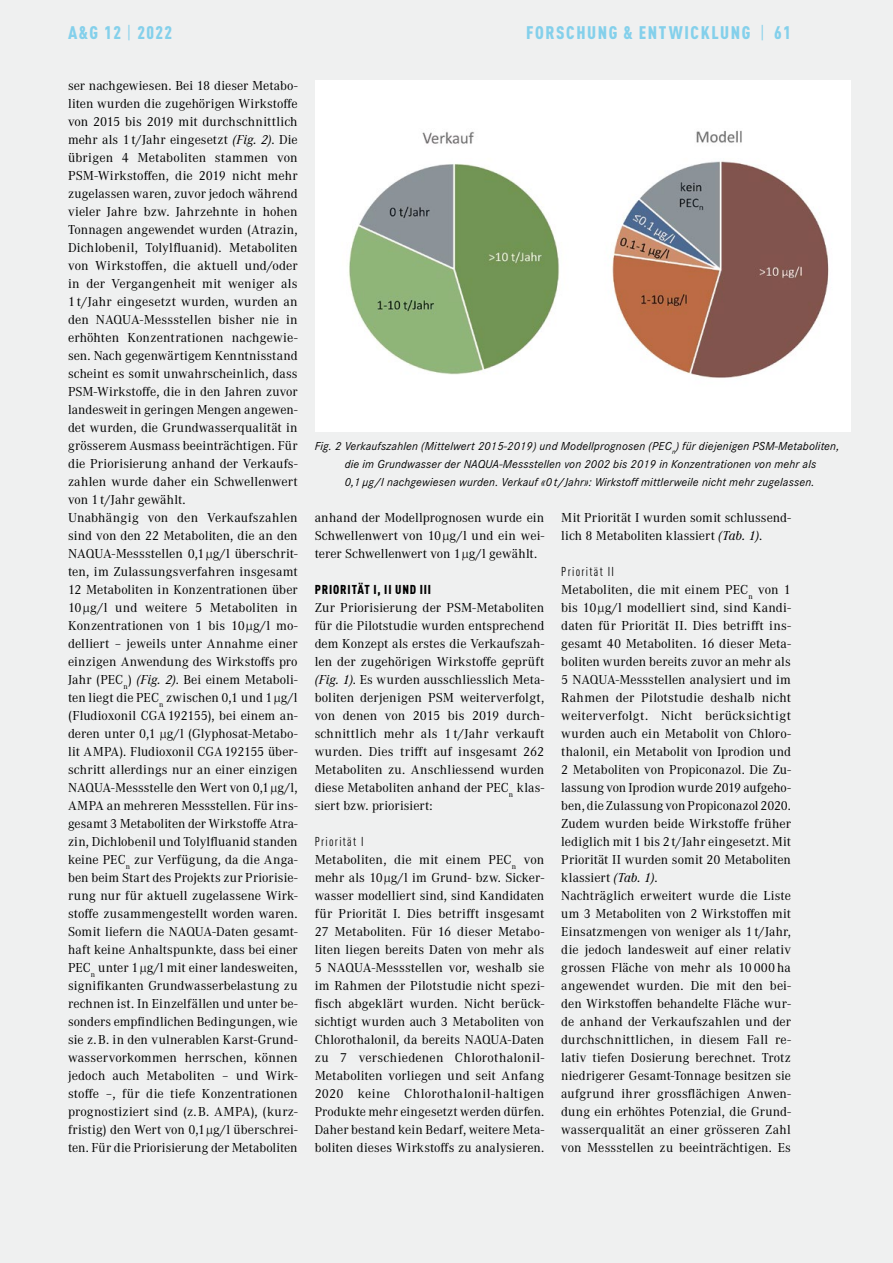
<style>
.page{position:relative;width:893px;height:1263px;background:#eff0f0}
.page>*{position:absolute;margin:0;border:0;box-sizing:border-box;transform-origin:0 0}
.t1{font:900 condensed 18px "DINOT";letter-spacing:.09em;color:#84d0eb}
.t2{font:13.5px/18px "Corporate A";letter-spacing:.005em;color:#000}
.t3{font:condensed 12.75px "DINOT";letter-spacing:.1em;color:#000}
.t4{font:900 condensed 12.75px "DINOT";letter-spacing:.065em;color:#000}
.t5{font:italic 12px/18px "Corporate S";letter-spacing:.015em;color:#000;text-align:center}
.t6{font:7.8px "Corporate A";color:#000}
.s1{font-weight:400}
.s2{font-style:italic}
</style>
<div class="page">
<div style="left:315px;top:81px;width:535px;height:351px;background:#fff"></div>
<img style="left:349px;top:130px;width:480px;height:248px">
<h1 class="t1" style="left:68px;top:22px;width:106px">A&amp;G 12 <span class="s1">|</span> 2022</h1>
<h1 class="t1" style="left:526px;top:22px;width:266px">FORSCHUNG &amp; ENTWICKLUNG <span class="s1">|</span> 61</h1>
<p class="t2" style="left:68px;top:76px;width:231px">ser nachgewiesen. Bei 18 dieser Metabo&shy;liten wurden die zugehörigen Wirkstofe von 2015 bis 2019 mit durchschnittlich mehr als 1 t/Jahr eingesetzt <span class="s2">(Fig. 2)</span>. Die übrigen 4 Metaboliten stammen von PSM-Wirkstofen, die 2019 nicht mehr zugelassen waren, zuvor jedoch während vieler Jahre bzw. Jahrzehnte in hohen Tonnagen angewendet wurden (Atrazin, Dichlobenil, Tolylfuanid). Metaboliten von Wirkstofen, die aktuell und/oder in der Vergangenheit mit weniger als 1 t/Jahr eingesetzt wurden, wurden an den NAQUA-Messstellen bisher nie in erhöhten Konzentrationen nachgewie&shy;sen. Nach gegenwärtigem Kenntnisstand scheint es somit unwahrscheinlich, dass PSM-Wirkstofe, die in den Jahren zuvor landesweit in geringen Mengen angewen&shy;det wurden, die Grundwasserqualität in grösserem Ausmass beeinträchtigen. Für die Priorisierung anhand der Verkaufs&shy;zahlen wurde daher ein Schwellenwert von 1 t/Jahr gewählt.<br>Unabhängig von den Verkaufszahlen sind von den 22 Metaboliten, die an den NAQUA-Messstellen 0,1 µg/l überschrit&shy;ten, im Zulassungsverfahren insgesamt 12 Metaboliten in Konzentrationen über 10 µg/l und weitere 5 Metaboliten in Konzentrationen von 1 bis 10 µg/l mo&shy;delliert – jeweils unter Annahme einer einzigen Anwendung des Wirkstofs pro Jahr (PEC<sub>n</sub>) <span class="s2">(Fig. 2)</span>. Bei einem Metaboli&shy;ten liegt die PEC<sub>n</sub> zwischen 0,1 und 1 µg/l (Fludioxonil CGA 192155), bei einem an&shy;deren unter 0,1 µg/l (Glyphosat-Metabo&shy;lit AMPA). Fludioxonil CGA 192155 über&shy;schritt allerdings nur an einer einzigen NAQUA-Messstelle den Wert von 0,1 µg/l, AMPA an mehreren Messstellen. Für ins&shy;gesamt 3 Metaboliten der Wirkstofe Atra&shy;zin, Dichlobenil und Tolylfuanid standen keine PEC <sub>n</sub> zur Verfügung, da die Anga&shy;ben beim Start des Projekts zur Priorisie&shy;rung nur für aktuell zugelassene Wirk&shy;stofe zusammengestellt worden waren.<br>Somit liefern die NAQUA-Daten gesamt&shy;haft keine Anhaltspunkte, dass bei einer PEC <sub>n</sub> unter 1 µg/l mit einer landesweiten, signifkanten Grundwasserbelastung zu rechnen ist. In Einzelfällen und unter be&shy;sonders empfndlichen Bedingungen, wie sie z. B. in den vulnerablen Karst-Grund&shy;wasservorkommen herrschen, können jedoch auch Metaboliten – und Wirk&shy;stofe –, für die tiefe Konzentrationen prognostiziert sind (z. B. AMPA), (kurz&shy;fristig) den Wert von 0,1 µg/l überschrei&shy;ten. Für die Priorisierung der Metaboliten</p>
<p class="t5" style="left:315px;top:436px;width:526px">Fig. 2 Verkaufszahlen (Mittelwert 2015-2019) und Modellprognosen (PEC<sub>n</sub>) für diejenigen PSM-Metaboliten, die im Grundwasser der NAQUA-Messstellen von 2002 bis 2019 in Konzentrationen von mehr als<br>0,1 μg/l nachgewiesen wurden. Verkauf «0 t/Jahr»: Wirkstof mittlerweile nicht mehr zugelassen.</p>
<p class="t2" style="left:315px;top:508px;width:231px;text-align:justify">anhand der Modellprognosen wurde ein Schwellenwert von 10 µg/l und ein wei&shy;terer Schwellenwert von 1 µg/l gewählt.</p>
<p class="t4" style="left:315px;top:582px;width:118px">PRIORITÄT I, II UND III</p>
<p class="t2" style="left:315px;top:598px;width:231px;text-align:justify">Zur Priorisierung der PSM-Metaboliten für die Pilotstudie wurden entsprechend dem Konzept als erstes die Verkaufszah&shy;len der zugehörigen Wirkstofe geprüft <span class="s2">(Fig. 1)</span>. Es wurden ausschliesslich Meta&shy;boliten derjenigen PSM weiterverfolgt, von denen von 2015 bis 2019 durch&shy;schnittlich mehr als 1 t/Jahr verkauft wurden. Dies trift auf insgesamt 262<br>Metaboliten zu. Anschliessend wurden diese Metaboliten anhand der PEC klas-</p>
<p class="t6" style="left:509px;top:789px;width:6px">n</p>
<p class="t2" style="left:315px;top:796px;width:119px">siert bzw. priorisiert:</p>
<p class="t3" style="left:315px;top:834px;width:51px">Priorität I</p>
<p class="t2" style="left:315px;top:850px;width:231px;text-align:justify">Metaboliten, die mit einem PEC <sub>n</sub> von mehr als 10 µg/l im Grund- bzw. Sicker&shy;wasser modelliert sind, sind Kandidaten für Priorität I. Dies betrift insgesamt 27 Metaboliten. Für 16 dieser Metabo&shy;liten liegen bereits Daten von mehr als 5 NAQUA-Messstellen vor, weshalb sie im Rahmen der Pilotstudie nicht spezi&shy;fsch abgeklärt wurden. Nicht berück&shy;sichtigt wurden auch 3 Metaboliten von Chlorothalonil, da bereits NAQUA-Daten zu 7 verschiedenen Chlorothalonil-Metaboliten vorliegen und seit Anfang 2020 keine Chlorothalonil-haltigen Produkte mehr eingesetzt werden dürfen.<br>Daher bestand kein Bedarf, weitere Meta&shy;boliten dieses Wirkstofs zu analysieren.</p>
<p class="t2" style="left:561px;top:508px;width:231px">Mit Priorität I wurden somit schlussend&shy;lich 8 Metaboliten klassiert <span class="s2">(Tab. 1)</span>.</p>
<p class="t3" style="left:561px;top:564px;width:54px">Priorität II</p>
<p class="t2" style="left:561px;top:580px;width:231px">Metaboliten, die mit einem PEC<sub>n</sub> von 1 bis 10 µg/l modelliert sind, sind Kandi&shy;daten für Priorität II. Dies betrift ins&shy;gesamt 40 Metaboliten. 16 dieser Meta&shy;boliten wurden bereits zuvor an mehr als 5 NAQUA-Messstellen analysiert und im Rahmen der Pilotstudie deshalb nicht weiterverfolgt. Nicht berücksichtigt wurden auch ein Metabolit von Chloro&shy;thalonil, ein Metabolit von Iprodion und 2 Metaboliten von Propiconazol. Die Zu&shy;lassung von Iprodion wurde 2019 aufgeho&shy;ben, die Zulassung von Propiconazol 2020.<br>Zudem wurden beide Wirkstofe früher lediglich mit 1 bis 2 t/Jahr eingesetzt. Mit Priorität II wurden somit 20 Metaboliten klassiert <span class="s2">(Tab. 1)</span>.<br>Nachträglich erweitert wurde die Liste um 3 Metaboliten von 2 Wirkstofen mit Einsatzmengen von weniger als 1 t/Jahr, die jedoch landesweit auf einer relativ grossen Fläche von mehr als 10 000 ha angewendet wurden. Die mit den bei&shy;den Wirkstofen behandelte Fläche wur&shy;de anhand der Verkaufszahlen und der durchschnittlichen, in diesem Fall re&shy;lativ tiefen Dosierung berechnet. Trotz niedrigerer Gesamt-Tonnage besitzen sie aufgrund ihrer grossfächigen Anwen&shy;dung ein erhöhtes Potenzial, die Grund&shy;wasserqualität an einer grösseren Zahl von Messstellen zu beeinträchtigen. Es</p>
</div>
